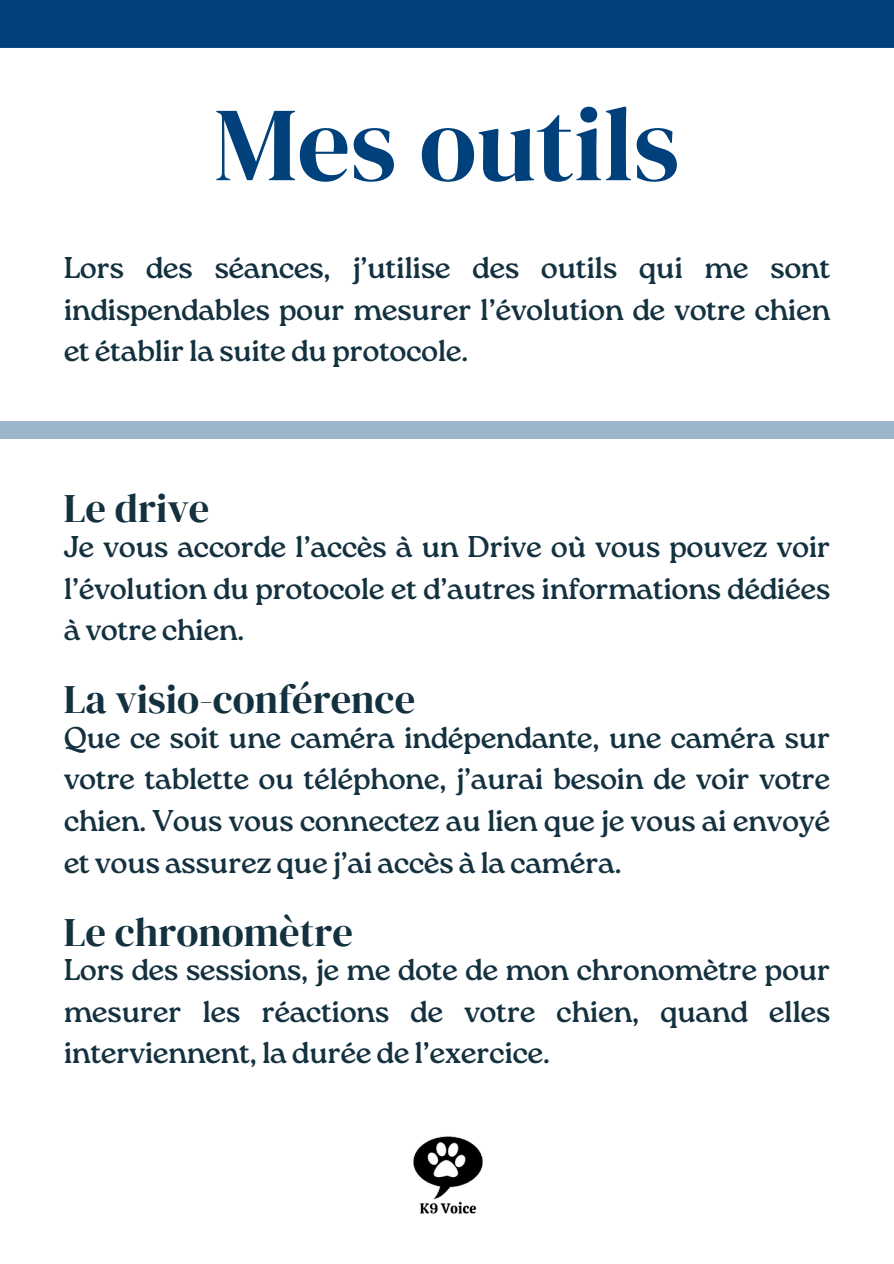
<style>
.page{position:relative;width:894px;height:1264px;background:#fff}
.page>*{position:absolute;margin:0;border:0;box-sizing:border-box;transform-origin:0 0}
.t1{font:105px "DM Serif Display";color:#00417b}
.t2{font:40.5px "DM Serif Display";color:#143140}
.t3{font:30px/41.7px "Roca One";letter-spacing:-.02em;color:#143140;text-align:justify}
</style>
<div class="page">
<div style="left:0;top:0;width:893px;height:48px;background:#00417b"></div>
<div style="left:0;top:421px;width:893px;height:17px;background:#9cb5cb"></div>
<img style="left:413px;top:1136px;width:70px;height:78px">
<h1 class="t1" style="left:214px;top:71px;width:466px">Mes outils</h1>
<p class="t3" style="left:64px;top:247px;width:768px">Lors des séances, j’utilise des outils qui me sont indispendables pour mesurer l’évolution de votre chien et établir la suite du protocole.</p>
<h2 class="t2" style="left:64px;top:480px;width:147px">Le drive</h2>
<p class="t3" style="left:64px;top:525px;width:768px">Je vous accorde l’accès à un Drive où vous pouvez voir l’évolution du protocole et d’autres informations dédiées à votre chien.</p>
<h2 class="t2" style="left:64px;top:671px;width:353px">La visio-conférence</h2>
<h2 class="t3" style="left:64px;top:716px;width:768px">Que ce soit une caméra indépendante, une caméra sur votre tablette ou téléphone, j’aurai besoin de voir votre chien. Vous vous connectez au lien que je vous ai envoyé et vous assurez que j’ai accès à la caméra.</h2>
<p class="t2" style="left:64px;top:903px;width:290px">Le chronomètre</p>
<p class="t3" style="left:64px;top:948px;width:768px">Lors des sessions, je me dote de mon chronomètre pour mesurer les réactions de votre chien, quand elles interviennent, la durée de l’exercice.</p>
</div>
